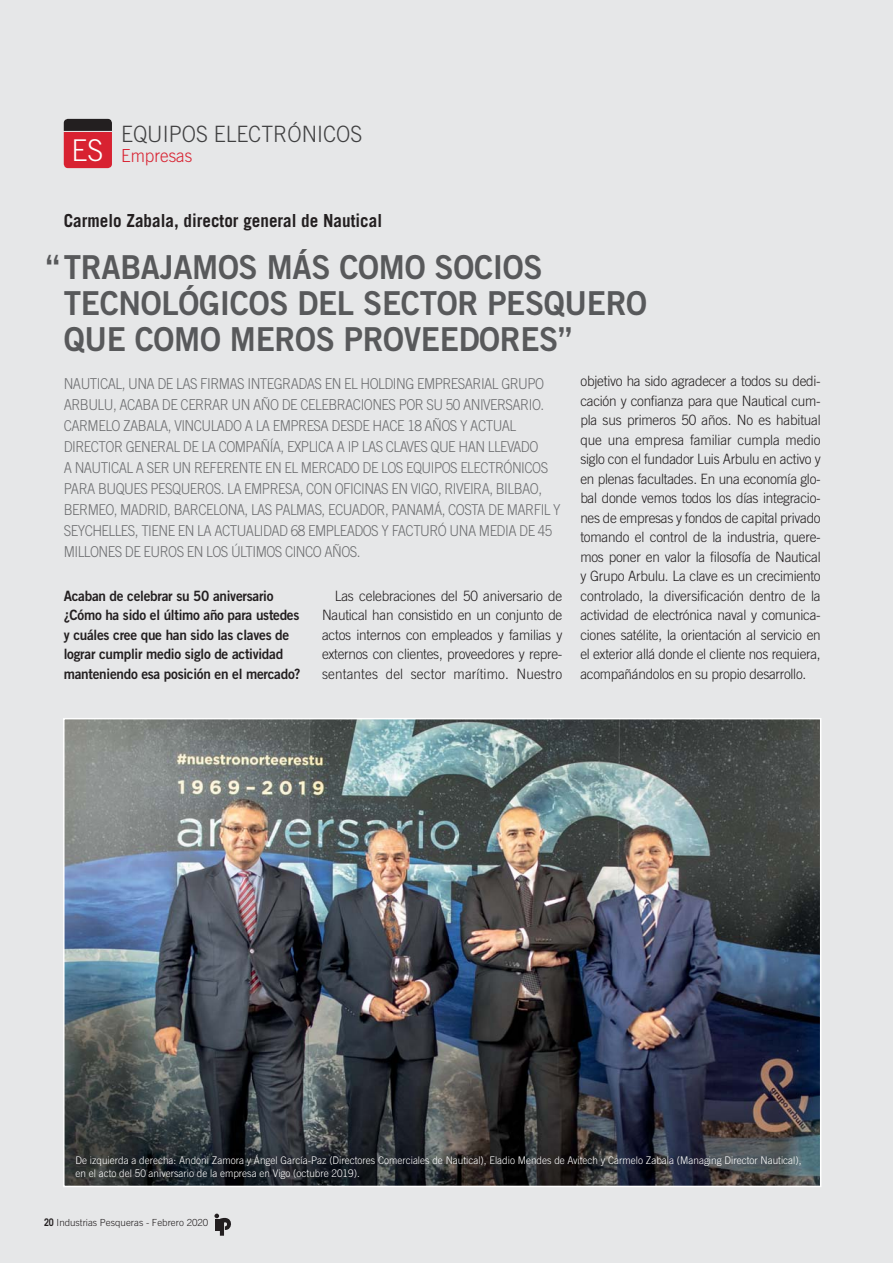
<style>
.page{position:relative;width:893px;height:1263px;background:#e6e7e8}
.page>*{position:absolute;margin:0;border:0;box-sizing:border-box;transform-origin:0 0}
.t1{font:33px/36px "Trade Gothic Bold Two";letter-spacing:-.01em;color:#58595b;scale:.95 1}
.t2{font:300 22.5px "Trade Gothic";color:#404041;scale:.95 1}
.t3{font:700 18px "Trade Gothic";color:#231f20;scale:.95 1}
.t4{font:300 18px "Trade Gothic";color:#d82231;scale:.95 1}
.t5{font:300 15px/21px "Trade Gothic";letter-spacing:-.04em;color:#6d6e70;scale:.9 1}
.t6{font:300 14.25px/19.5px "Trade Gothic";letter-spacing:-.02em;color:#231f20;text-align:justify;scale:.95 1}
.t7{font:14.25px/19.5px "Trade Gothic Bold Two";letter-spacing:-.02em;color:#231f20;scale:.95 1}
.t8{font:300 10.5px/12.6px "Trade Gothic";color:#fff;scale:.95 1}
.t9{font:300 9.75px "Trade Gothic";color:#231f20}
.t10{font:9.75px "Trade Gothic";color:#231f20}
.s1{font-size:30px;color:#fff}
.s2{font-weight:700;font-size:10.5px}
</style>
<div class="page">
<svg style="left:214px;top:1213px;width:17px;height:23px"></svg>
<svg style="left:64px;top:119px;width:48px;height:49px;background:#ac2631"></svg>
<img style="left:66px;top:721px;width:752px;height:463px">
<div style="left:63px;top:718px;width:758px;height:469px;border:2px solid #fff"></div>
<h2 class="t2" style="left:121px;top:126px;width:255px">EQUIPOS ELECTRÓNICOS</h2>
<p class="t4" style="left:72px;top:149px;width:129px"><span class="s1">ES</span> Empresas</p>
<p class="t3" style="left:64px;top:214px;width:337px">Carmelo Zabala, director general de Nautical</p>
<h1 class="t1" style="left:64px;top:253px;width:616px;text-indent:-18px">“TRABAJAMOS MÁS COMO SOCIOS<br>TECNOLÓGICOS DEL SECTOR PESQUERO<br>QUE COMO MEROS PROVEEDORES”</h1>
<p class="t5" style="left:64px;top:375px;width:554px">NAUTICAL, UNA DE LAS FIRMAS INTEGRADAS EN EL HOLDING EMPRESARIAL GRUPO ARBULU, ACABA DE CERRAR UN AÑO DE CELEBRACIONES POR SU 50 ANIVERSARIO.<br>CARMELO ZABALA, VINCULADO A LA EMPRESA DESDE HACE 18 AÑOS Y ACTUAL DIRECTOR GENERAL DE LA COMPAÑÍA, EXPLICA A IP LAS CLAVES QUE HAN LLEVADO<br>A NAUTICAL A SER UN REFERENTE EN EL MERCADO DE LOS EQUIPOS ELECTRÓNICOS PARA BUQUES PESQUEROS. LA EMPRESA, CON OFICINAS EN VIGO, RIVEIRA, BILBAO, BERMEO, MADRID, BARCELONA, LAS PALMAS, ECUADOR, PANAMÁ, COSTA DE MARFIL Y SEYCHELLES, TIENE EN LA ACTUALIDAD 68 EMPLEADOS Y FACTURÓ UNA MEDIA DE 45<br>MILLONES DE EUROS EN LOS ÚLTIMOS CINCO AÑOS.</p>
<p class="t6" style="left:580px;top:373px;width:255px">objetivo ha sido agradecer a todos su dedi&shy;cación y confianza para que Nautical cum&shy;pla sus primeros 50 años. No es habitual que una empresa familiar cumpla medio siglo con el fundador Luis Arbulu en activo y en plenas facultades. En una economía glo&shy;bal donde vemos todos los días integracio&shy;nes de empresas y fondos de capital privado tomando el control de la industria, quere&shy;mos poner en valor la filosofía de Nautical y Grupo Arbulu. La clave es un crecimiento controlado, la diversificación dentro de la actividad de electrónica naval y comunica&shy;ciones satélite, la orientación al servicio en el exterior allá donde el cliente nos requiera, acompañándolos en su propio desarrollo.</p>
<p class="t7" style="left:64px;top:588px;width:251px">Acaban de celebrar su 50 aniversario ¿Cómo ha sido el último año para ustedes y cuáles cree que han sido las claves de lograr cumplir medio siglo de actividad manteniendo esa posición en el mercado?</p>
<p class="t6" style="left:322px;top:588px;width:254px;text-indent:13px">Las celebraciones del 50 aniversario de Nautical han consistido en un conjunto de actos internos con empleados y familias y externos con clientes, proveedores y repre&shy;sentantes del sector marítimo. Nuestro</p>
<p class="t8" style="left:75px;top:1155px;width:766px">De izquierda a derecha: Andoni Zamora y Ángel García-Paz (Directores Comerciales de Nautical), Eladio Mendes de Avitech y Carmelo Zabala (Managing Director Nautical), en el acto del 50 aniversario de la empresa en Vigo (octubre 2019).</p>
<p class="t9" style="left:44px;top:1219px;width:166px"><span class="s2">20</span> Industrias Pesqueras - Febrero 2020</p>
<p class="t10" style="left:205px;top:1219px;width:7px">0</p>
</div>
